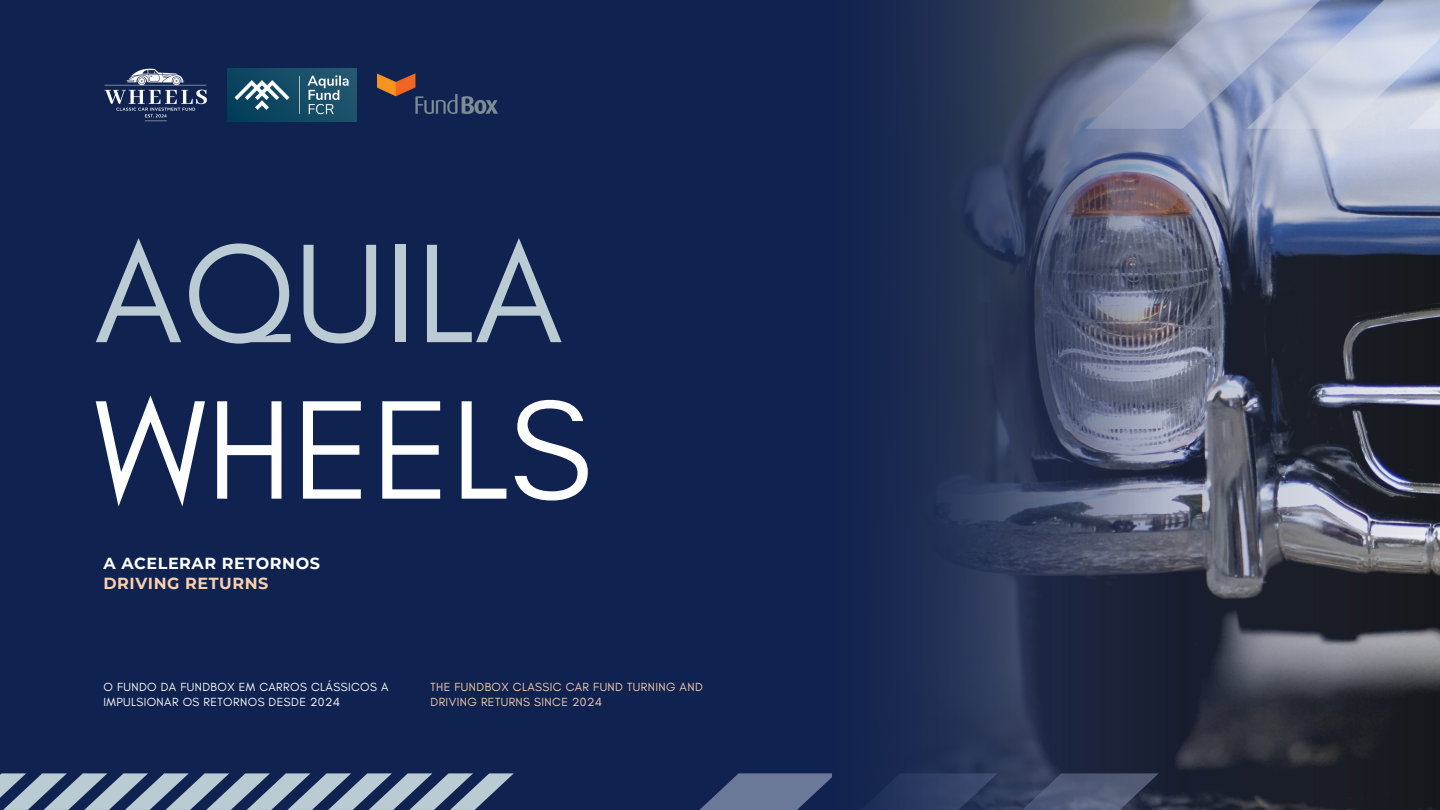
<style>
.page{position:relative;width:1440px;height:810px;background:#102350}
.page>*{position:absolute;margin:0;border:0;box-sizing:border-box;transform-origin:0 0}
.t1{font:143.2px "Glacial Indifference";color:#bbcbd3}
.t2{font:143.2px "Glacial Indifference";color:#fdfefe}
.t3{font:700 16px/20.2px "Montserrat";letter-spacing:.035em;color:#fff}
.t4{font:12px/15px "Glacial Indifference";letter-spacing:.035em;color:#fff}
.t5{font:12px/15px "Glacial Indifference";letter-spacing:.035em;color:#fbcfae}
.s1{color:#fbcfae}
</style>
<div class="page">
<svg style="left:0;top:773px;width:514px;height:37px"></svg>
<svg style="left:699px;top:773px;width:133px;height:37px"></svg>
<img style="left:104px;top:68px;width:103px;height:54px">
<img style="left:228px;top:68px;width:129px;height:53px">
<img style="left:377px;top:73px;width:121px;height:41px">
<svg style="left:865px;top:0;width:575px;height:810px;background:#474f67"></svg>
<p class="t1" style="left:94px;top:206px;width:470px">AQUILA</p>
<p class="t2" style="left:94px;top:363px;width:499px">WHEELS</p>
<p class="t3" style="left:104px;top:553px;width:218px">A ACELERAR RETORNOS<br><span class="s1">DRIVING RETURNS</span></p>
<p class="t4" style="left:104px;top:680px;width:286px">O FUNDO DA FUNDBOX EM CARROS CLÁSSICOS A<br>IMPULSIONAR OS RETORNOS DESDE 2024</p>
<p class="t5" style="left:430px;top:680px;width:274px">THE FUNDBOX CLASSIC CAR FUND TURNING AND<br>DRIVING RETURNS SINCE 2024</p>
</div>
